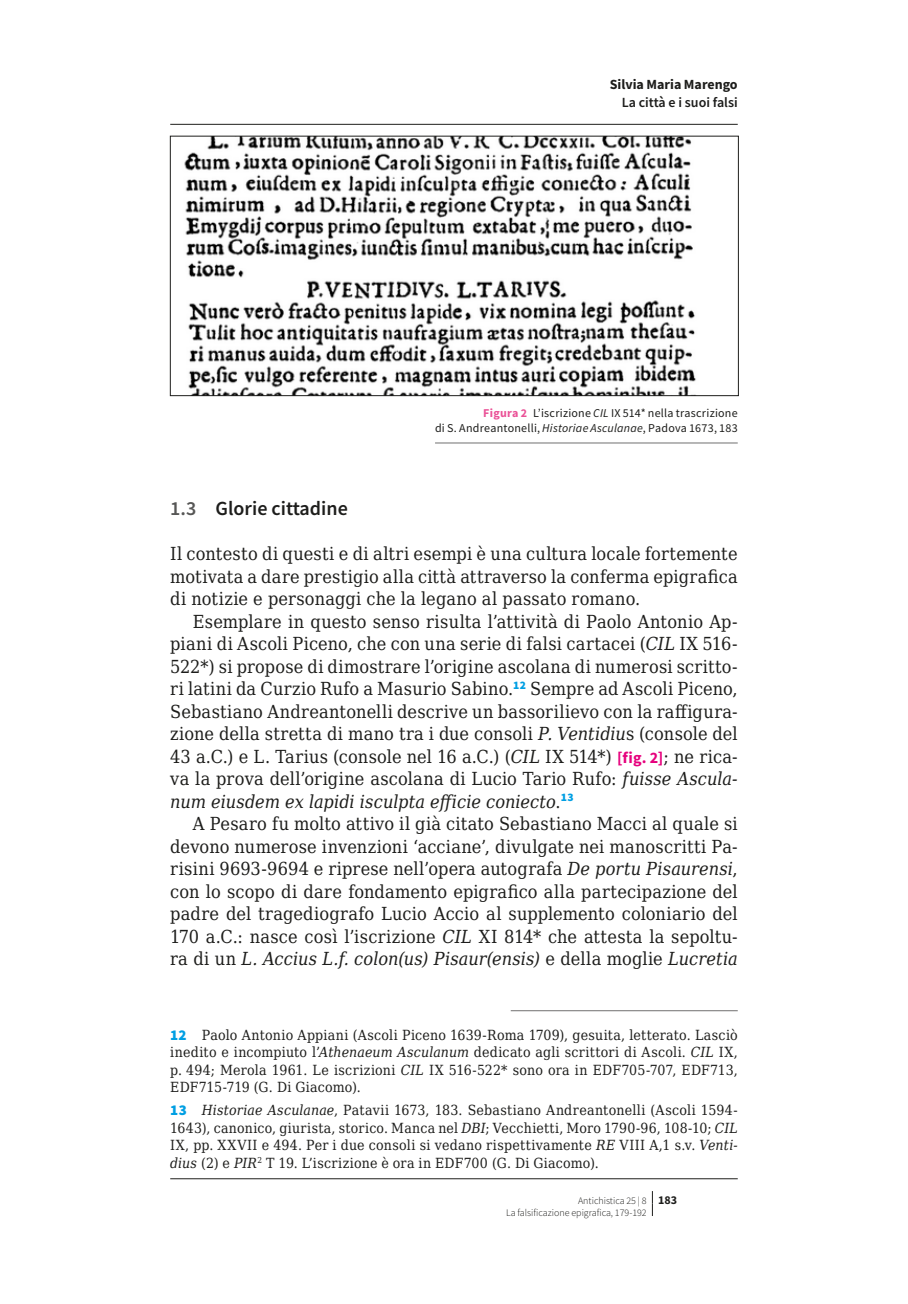
<style>
.page{position:relative;width:908px;height:1304px;background:#fff}
.page>*{position:absolute;margin:0;border:0;box-sizing:border-box;transform-origin:0 0}
.t1{font:600 20px "Source Sans Pro";color:#1d1d1b}
.t2{font:18px/22.4px "DejaVu Serif Condensed";letter-spacing:.01em;color:#1d1d1b;text-align:justify}
.t3{font:14px/17.6px "DejaVu Serif Condensed";letter-spacing:.015em;color:#1d1d1b;text-align:justify}
.t4{font:700 14px "Source Sans Pro";color:#1d1d1b}
.t5{font:600 14px "Source Sans Pro";color:#1d1d1b}
.t6{font:12px/15px "Source Sans Pro";letter-spacing:.02em;color:#1d1d1b;text-align:right}
.t7{font:300 10px/12.4px "Source Sans Pro";color:#1d1d1b}
.s1{font-weight:700;color:#ea5297}
.s2{font-style:italic}
.s3{color:#575756}
.s4{font-family:"Source Sans Pro";font-weight:700;font-size:16px;color:#e6007d}
.s5{font-family:"Source Sans Pro";font-weight:900;font-size:15px;color:#009fe3}
.s6{font-weight:700;font-size:12px}
</style>
<div class="page">
<svg style="left:651px;top:1191px;width:1px;height:25px"></svg>
<hr style="left:510px;top:1010px;width:227px;height:1px;background:#706f6f">
<img style="left:184px;top:138px;width:512px;height:256px">
<div style="left:170px;top:136px;width:568px;height:260px;border:1px solid #1d1d1b"></div>
<hr style="left:435px;top:443px;width:302px;height:1px;background:#706f6f">
<hr style="left:170px;top:124px;width:567px;height:1px;background:#1d1d1b">
<hr style="left:170px;top:1178px;width:567px;height:1px;background:#1d1d1b">
<p class="t4" style="left:609px;top:75px;width:129px">Silvia Maria Marengo</p>
<p class="t5" style="left:621px;top:94px;width:117px">La città e i suoi falsi</p>
<p class="t6" style="left:435px;top:405px;width:304px"><span class="s1">Figura 2</span> L’iscrizione <span class="s2">CIL</span> IX 514* nella trascrizione<br>di S. Andreantonelli, <span class="s2">Historiae Asculanae</span>, Padova 1673, 183</p>
<p class="t1" style="left:170px;top:495px;width:179px"><span class="s3">1.3</span> Glorie cittadine</p>
<p class="t2" style="left:170px;top:542px;width:568px">Il contesto di questi e di altri esempi è una cultura locale fortemente motivata a dare prestigio alla città attraverso la conferma epigrafica di notizie e personaggi che la legano al passato romano.</p>
<p class="t2" style="left:170px;top:610px;width:568px;text-indent:23px">Esemplare in questo senso risulta l’attività di Paolo Antonio Ap&shy;piani di Ascoli Piceno, che con una serie di falsi cartacei (<span class="s2">CIL</span> IX 516- 522*) si propose di dimostrare l’origine ascolana di numerosi scritto&shy;ri latini da Curzio Rufo a Masurio Sabino.<sup>12</sup> Sempre ad Ascoli Piceno, Sebastiano Andreantonelli descrive un bassorilievo con la raffigura&shy;zione della stretta di mano tra i due consoli <span class="s2">P. Ventidiu</span>s (console del 43 a.C.) e L. Tarius (console nel 16 a.C.) (<span class="s2">CIL</span> IX 514*) <span class="s4">[fig. 2]</span>; ne rica&shy;va la prova dell’origine ascolana di Lucio Tario Rufo: <span class="s2">fuisse Ascula&shy;num eiusdem ex lapidi isculpta efficie coniecto</span>.<sup>13</sup></p>
<p class="t2" style="left:170px;top:812px;width:569px;text-indent:23px">A Pesaro fu molto attivo il già citato Sebastiano Macci al quale si devono numerose invenzioni ‘acciane’, divulgate nei manoscritti Pa&shy;risini 9693-9694 e riprese nell’opera autografa <span class="s2">De portu Pisaurensi</span>, con lo scopo di dare fondamento epigrafico alla partecipazione del padre del tragediografo Lucio Accio al supplemento coloniario del 170 a.C.: nasce così l’iscrizione <span class="s2">CIL</span> XI 814* che attesta la sepoltu&shy;ra di un <span class="s2">L. Accius L.f. colon(us) Pisaur(ensis)</span> e della moglie <span class="s2">Lucretia</span></p>
<p class="t3" style="left:170px;top:1025px;width:568px"><span class="s5">12</span> Paolo Antonio Appiani (Ascoli Piceno 1639-Roma 1709), gesuita, letterato. Lasciò inedito e incompiuto l’<span class="s2">Athenaeum Asculanum</span> dedicato agli scrittori di Ascoli. <span class="s2">CIL</span> IX, p. 494; Merola 1961. Le iscrizioni <span class="s2">CIL</span> IX 516-522* sono ora in EDF705-707, EDF713, EDF715-719 (G. Di Giacomo).</p>
<p class="t3" style="left:170px;top:1101px;width:568px"><span class="s5">13</span> <span class="s2">Historiae Asculanae</span>, Patavii 1673, 183. Sebastiano Andreantonelli (Ascoli 1594- 1643), canonico, giurista, storico. Manca nel <span class="s2">DBI</span>; Vecchietti, Moro 1790-96, 108-10; <span class="s2">CIL </span>IX, pp. XXVII e 494. Per i due consoli si vedano rispettivamente <span class="s2">RE</span> VIII A,1 s.v. <span class="s2">Venti&shy;dius</span> (2) e <span class="s2">PIR</span><sup>2</sup> T 19. L’iscrizione è ora in EDF700 (G. Di Giacomo).</p>
<p class="t7" style="left:506px;top:1194px;width:172px;text-indent:72px">Antichistica 25 | 8 <span class="s6">183<br></span>La falsificazione epigrafica, 179-192</p>
</div>
